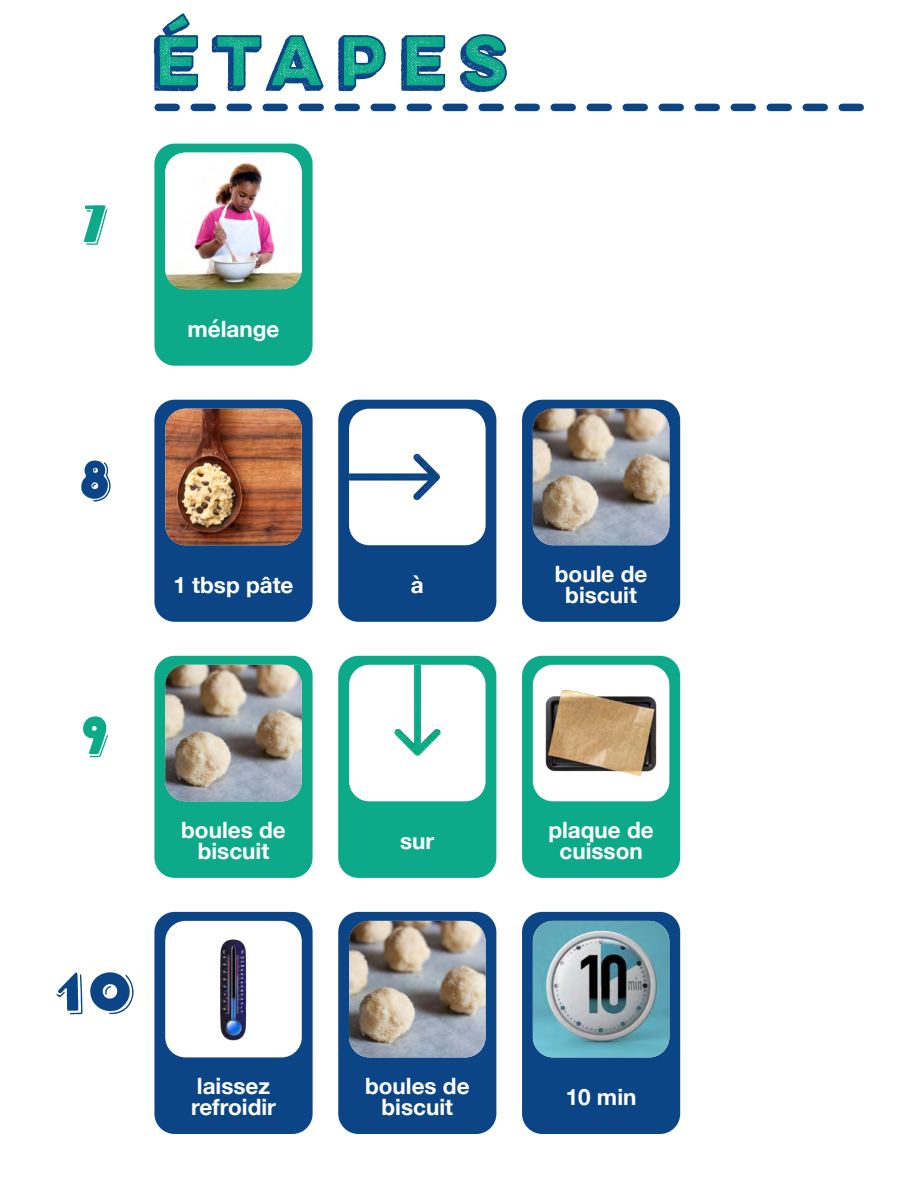
<style>
.page{position:relative;width:918px;height:1188px;background:#fff}
.page>*{position:absolute;margin:0;border:0;box-sizing:border-box;transform-origin:0 0}
.t1{font:700 65.7px "Lulo Two";color:#0c4586}
.t2{font:54px "Tomarik Display Shadow";color:#0c4586}
.t3{font:54px "Tomarik Display Shadow";color:#0daa8a}
.t4{font:700 22.5px/21px "Helvetica Neue";color:#fff;text-align:center}
</style>
<div class="page">
<svg style="left:158px;top:104px;width:702px;height:7px"></svg>
<div style="left:154px;top:144px;width:159px;height:222px;background:#0daa8a;border-radius:20px"></div>
<img style="left:165px;top:153px;width:137px;height:136px">
<div style="left:154px;top:400px;width:159px;height:222px;background:#0c4586;border-radius:20px"></div>
<img style="left:165px;top:409px;width:137px;height:136px">
<div style="left:154px;top:656px;width:159px;height:222px;background:#0daa8a;border-radius:20px"></div>
<img style="left:165px;top:665px;width:137px;height:136px">
<div style="left:154px;top:912px;width:159px;height:222px;background:#0c4586;border-radius:20px"></div>
<img style="left:165px;top:921px;width:137px;height:136px">
<div style="left:338px;top:400px;width:158px;height:222px;background:#0c4586;border-radius:20px"></div>
<img style="left:349px;top:409px;width:137px;height:136px">
<div style="left:338px;top:656px;width:158px;height:222px;background:#0daa8a;border-radius:20px"></div>
<img style="left:349px;top:665px;width:137px;height:136px">
<div style="left:338px;top:912px;width:158px;height:222px;background:#0c4586;border-radius:20px"></div>
<img style="left:349px;top:921px;width:137px;height:136px">
<div style="left:522px;top:400px;width:158px;height:222px;background:#0c4586;border-radius:20px"></div>
<img style="left:533px;top:409px;width:136px;height:136px">
<div style="left:522px;top:656px;width:158px;height:222px;background:#0daa8a;border-radius:20px"></div>
<img style="left:533px;top:665px;width:136px;height:136px">
<div style="left:522px;top:912px;width:158px;height:222px;background:#0c4586;border-radius:20px"></div>
<img style="left:533px;top:921px;width:136px;height:136px">
<h2 class="t3" style="left:81px;top:177px;width:30px">7</h2>
<h1 class="t1" style="left:154px;top:13px;width:370px">ÉTAPES</h1>
<p class="t4" style="left:188px;top:319px;width:94px">mélange</p>
<h2 class="t2" style="left:76px;top:433px;width:38px">8</h2>
<p class="t4" style="left:174px;top:575px;width:122px">1 tbsp pâte</p>
<h2 class="t3" style="left:78px;top:689px;width:35px">9</h2>
<h2 class="t2" style="left:55px;top:945px;width:81px">10</h2>
<p class="t4" style="left:181px;top:820px;width:106px">boules de biscuit</p>
<p class="t4" style="left:191px;top:1077px;width:86px;text-align:left">laissez refroidir</p>
<p class="t4" style="left:411px;top:575px;width:14px">à</p>
<p class="t4" style="left:400px;top:831px;width:36px">sur</p>
<p class="t4" style="left:365px;top:1077px;width:106px">boules de biscuit</p>
<p class="t4" style="left:555px;top:564px;width:94px">boule de biscuit</p>
<p class="t4" style="left:548px;top:820px;width:107px">plaque de cuisson</p>
<p class="t4" style="left:566px;top:1087px;width:72px">10 min</p>
</div>
